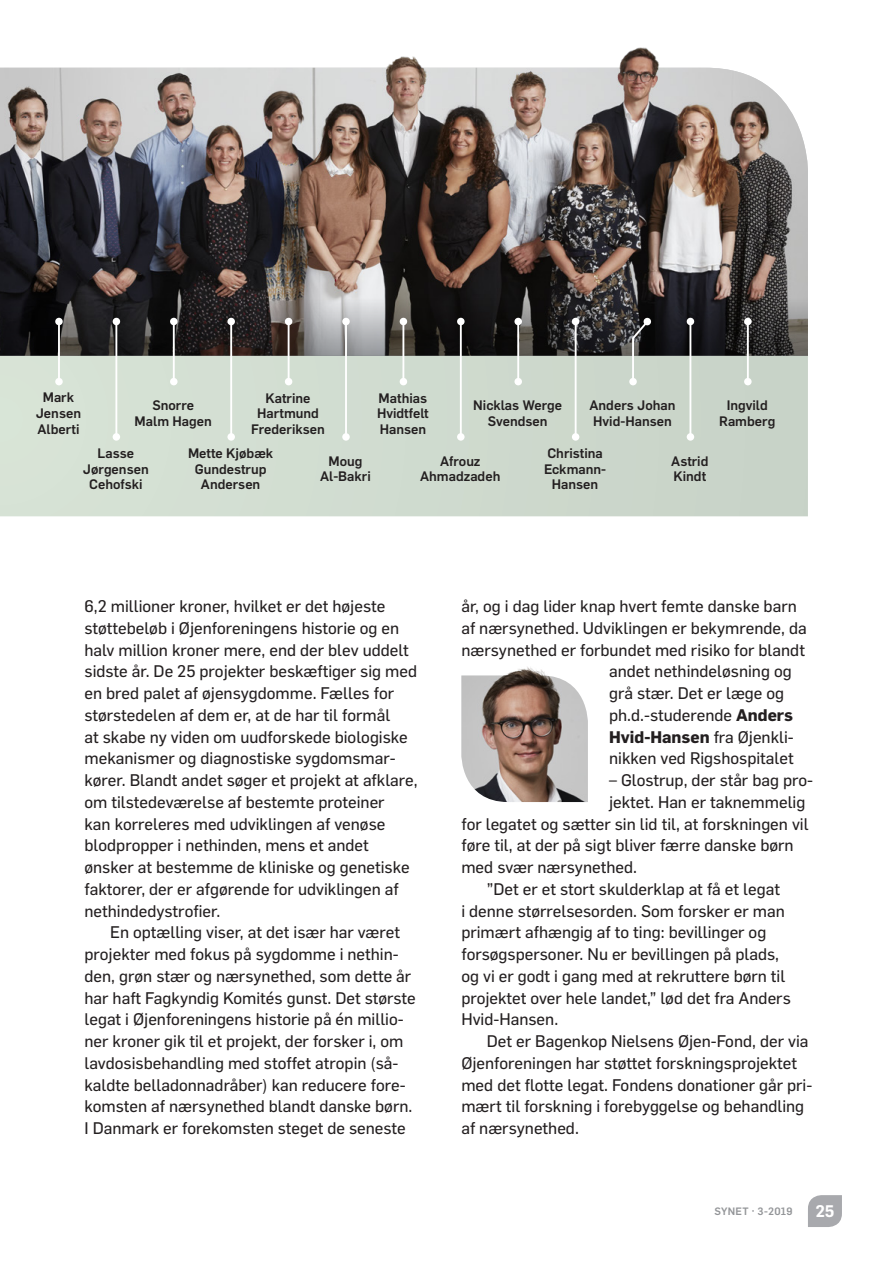
<style>
.page{position:relative;width:893px;height:1263px;background:#fff}
.page>*{position:absolute;margin:0;border:0;box-sizing:border-box;transform-origin:0 0}
.t1{font:16.5px/21.8px "Flama Basic";color:#231f20}
.t2{font:700 16.5px "Flama";color:#231f20}
.t3{font:600 16.5px "Flama";color:#fff}
.t4{font:500 13.5px/15.8px "Flama";color:#231f20;text-align:center}
.t5{font:500 10.5px "Flama";letter-spacing:.025em;color:#939598}
.s1{font-family:"Flama";font-weight:700}
.s2{font-family:"Flama Basic";font-weight:400}
</style>
<div class="page">
<svg style="left:0;top:356px;width:808px;height:160px;background:#cfdbcf"></svg>
<img style="left:0;top:82px;width:808px;height:215px">
<img style="left:0;top:47px;width:762px;height:35px">
<svg style="left:0;top:297px;width:808px;height:59px;background:#363434"></svg>
<hr style="left:58px;top:321px;width:2px;height:61px;background:#fff">
<div style="left:55px;top:378px;width:8px;height:7px;background:#fff;border-radius:50%"></div>
<div style="left:55px;top:318px;width:8px;height:7px;background:#fff;border-radius:50%"></div>
<hr style="left:173px;top:321px;width:2px;height:61px;background:#fff">
<div style="left:170px;top:378px;width:8px;height:7px;background:#fff;border-radius:50%"></div>
<div style="left:170px;top:318px;width:8px;height:7px;background:#fff;border-radius:50%"></div>
<hr style="left:288px;top:321px;width:2px;height:61px;background:#fff">
<div style="left:285px;top:378px;width:7px;height:7px;background:#fff;border-radius:50%"></div>
<div style="left:285px;top:318px;width:7px;height:7px;background:#fff;border-radius:50%"></div>
<hr style="left:402px;top:321px;width:2px;height:61px;background:#fff">
<div style="left:400px;top:378px;width:7px;height:7px;background:#fff;border-radius:50%"></div>
<div style="left:400px;top:318px;width:7px;height:7px;background:#fff;border-radius:50%"></div>
<hr style="left:517px;top:321px;width:2px;height:61px;background:#fff">
<div style="left:514px;top:378px;width:8px;height:7px;background:#fff;border-radius:50%"></div>
<div style="left:514px;top:318px;width:8px;height:7px;background:#fff;border-radius:50%"></div>
<svg style="left:631px;top:319px;width:19px;height:64px"></svg>
<div style="left:629px;top:378px;width:8px;height:7px;background:#fff;border-radius:50%"></div>
<div style="left:644px;top:318px;width:7px;height:7px;background:#fff;border-radius:50%"></div>
<hr style="left:747px;top:321px;width:2px;height:61px;background:#fff">
<div style="left:744px;top:378px;width:8px;height:7px;background:#fff;border-radius:50%"></div>
<div style="left:744px;top:318px;width:8px;height:7px;background:#fff;border-radius:50%"></div>
<hr style="left:115px;top:321px;width:2px;height:116px;background:#fff">
<div style="left:113px;top:433px;width:7px;height:8px;background:#fff;border-radius:50%"></div>
<div style="left:113px;top:318px;width:7px;height:7px;background:#fff;border-radius:50%"></div>
<hr style="left:230px;top:321px;width:2px;height:116px;background:#fff">
<div style="left:227px;top:433px;width:8px;height:8px;background:#fff;border-radius:50%"></div>
<div style="left:227px;top:318px;width:8px;height:7px;background:#fff;border-radius:50%"></div>
<hr style="left:345px;top:321px;width:2px;height:116px;background:#fff">
<div style="left:342px;top:433px;width:8px;height:8px;background:#fff;border-radius:50%"></div>
<div style="left:342px;top:318px;width:8px;height:7px;background:#fff;border-radius:50%"></div>
<hr style="left:460px;top:321px;width:2px;height:116px;background:#fff">
<div style="left:457px;top:433px;width:8px;height:8px;background:#fff;border-radius:50%"></div>
<div style="left:457px;top:318px;width:8px;height:7px;background:#fff;border-radius:50%"></div>
<hr style="left:575px;top:321px;width:2px;height:116px;background:#fff">
<div style="left:572px;top:433px;width:7px;height:8px;background:#fff;border-radius:50%"></div>
<div style="left:572px;top:318px;width:7px;height:7px;background:#fff;border-radius:50%"></div>
<hr style="left:689px;top:321px;width:2px;height:116px;background:#fff">
<div style="left:687px;top:433px;width:7px;height:8px;background:#fff;border-radius:50%"></div>
<div style="left:687px;top:318px;width:7px;height:7px;background:#fff;border-radius:50%"></div>
<img style="left:461px;top:683px;width:127px;height:119px">
<img style="left:461px;top:667px;width:107px;height:16px">
<svg style="left:808px;top:1195px;width:34px;height:32px"></svg>
<p class="t4" style="left:36px;top:389px;width:47px">Mark<br>Jensen<br>Alberti</p>
<p class="t4" style="left:135px;top:397px;width:79px">Snorre<br>Malm Hagen</p>
<p class="t4" style="left:251px;top:389px;width:75px">Katrine<br>Hartmund<br>Frederiksen</p>
<p class="t4" style="left:377px;top:389px;width:53px;text-align:justify">Mathias Hvidtfelt Hansen</p>
<p class="t4" style="left:473px;top:397px;width:90px">Nicklas Werge<br>Svendsen</p>
<p class="t4" style="left:589px;top:397px;width:88px;text-align:left">Anders Johan<br>Hvid-Hansen</p>
<p class="t4" style="left:719px;top:397px;width:58px">Ingvild<br>Ramberg</p>
<p class="t4" style="left:83px;top:444px;width:67px">Lasse<br>Jørgensen<br>Cehofski</p>
<p class="t4" style="left:188px;top:444px;width:87px">Mette Kjøbæk<br>Gundestrup<br>Andersen</p>
<p class="t4" style="left:320px;top:452px;width:52px">Moug<br>Al-Bakri</p>
<p class="t4" style="left:420px;top:452px;width:82px">Afrouz<br>Ahmadzadeh</p>
<p class="t4" style="left:544px;top:444px;width:64px">Christina<br>Eckmann-<br>Hansen</p>
<p class="t4" style="left:671px;top:452px;width:39px;text-align:left">Astrid<br>Kindt</p>
<p class="t1" style="left:85px;top:594px;width:335px">6,2 millioner kroner, hvilket er det højeste støttebeløb i Øjenforeningens historie og en halv million kroner mere, end der blev uddelt sidste år. De 25 projekter beskæftiger sig med en bred palet af øjensygdomme. Fælles for størstedelen af dem er, at de har til formål<br>at skabe ny viden om uudforskede biologiske mekanismer og diagnostiske sygdomsmar&shy;kører. Blandt andet søger et projekt at afklare, om tilstedeværelse af bestemte proteiner<br>kan korreleres med udviklingen af venøse blodpropper i nethinden, mens et andet ønsker at bestemme de kliniske og genetiske faktorer, der er afgørende for udviklingen af nethindedystrofier.</p>
<p class="t1" style="left:85px;top:920px;width:333px;text-indent:26px">En optælling viser, at det især har været projekter med fokus på sygdomme i nethin&shy;den, grøn stær og nærsynethed, som dette år har haft Fagkyndig Komités gunst. Det største legat i Øjenforeningens historie på én millio&shy;ner kroner gik til et projekt, der forsker i, om lavdosisbehandling med stoffet atropin (så&shy;kaldte belladonnadråber) kan reducere fore&shy;komsten af nærsynethed blandt danske børn.<br>I Danmark er forekomsten steget de seneste</p>
<p class="t1" style="left:461px;top:594px;width:337px">år, og i dag lider knap hvert femte danske barn</p>
<p class="t1" style="left:461px;top:616px;width:347px">af nærsynethed. Udviklingen er bekymrende, da</p>
<p class="t1" style="left:461px;top:638px;width:345px">nærsynethed er forbundet med risiko for blandt</p>
<p class="t1" style="left:609px;top:659px;width:184px">andet nethindeløsning og</p>
<p class="t1" style="left:609px;top:681px;width:176px">grå stær. Det er læge og</p>
<p class="t1" style="left:609px;top:703px;width:185px">ph.d.-studerende <span class="s1">Anders</span></p>
<p class="t2" style="left:609px;top:725px;width:186px">Hvid-Hansen <span class="s2">fra Øjenkli-</span></p>
<p class="t1" style="left:609px;top:746px;width:186px">nikken ved Rigshospitalet</p>
<p class="t1" style="left:609px;top:768px;width:205px">– Glostrup, der står bag pro-</p>
<p class="t1" style="left:609px;top:790px;width:198px">jektet. Han er taknemmelig</p>
<p class="t1" style="left:461px;top:812px;width:349px">for legatet og sætter sin lid til, at forskningen vil</p>
<p class="t1" style="left:461px;top:833px;width:334px">føre til, at der på sigt bliver færre danske børn</p>
<p class="t1" style="left:461px;top:855px;width:177px">med svær nærsynethed.</p>
<p class="t1" style="left:487px;top:877px;width:295px">”Det er et stort skulderklap at få et legat</p>
<p class="t1" style="left:461px;top:899px;width:325px">i denne størrelsesorden. Som forsker er man</p>
<p class="t1" style="left:461px;top:920px;width:306px">primært afhængig af to ting: bevillinger og</p>
<p class="t1" style="left:461px;top:942px;width:319px">forsøgspersoner. Nu er bevillingen på plads,</p>
<p class="t1" style="left:461px;top:964px;width:325px">og vi er godt i gang med at rekruttere børn til</p>
<p class="t1" style="left:461px;top:986px;width:331px">projektet over hele landet,” lød det fra Anders</p>
<p class="t1" style="left:461px;top:1007px;width:98px">Hvid-Hansen.</p>
<p class="t1" style="left:487px;top:1029px;width:323px">Det er Bagenkop Nielsens Øjen-Fond, der via</p>
<p class="t1" style="left:461px;top:1051px;width:337px">Øjenforeningen har støttet forskningsprojektet</p>
<p class="t1" style="left:461px;top:1073px;width:352px">med det flotte legat. Fondens donationer går pri-</p>
<p class="t1" style="left:461px;top:1094px;width:344px">mært til forskning i forebyggelse og behandling</p>
<p class="t1" style="left:461px;top:1116px;width:119px">af nærsynethed.</p>
<p class="t5" style="left:714px;top:1204px;width:80px">SYNET · 3-2019</p>
<p class="t3" style="left:815px;top:1199px;width:21px">25</p>
</div>
